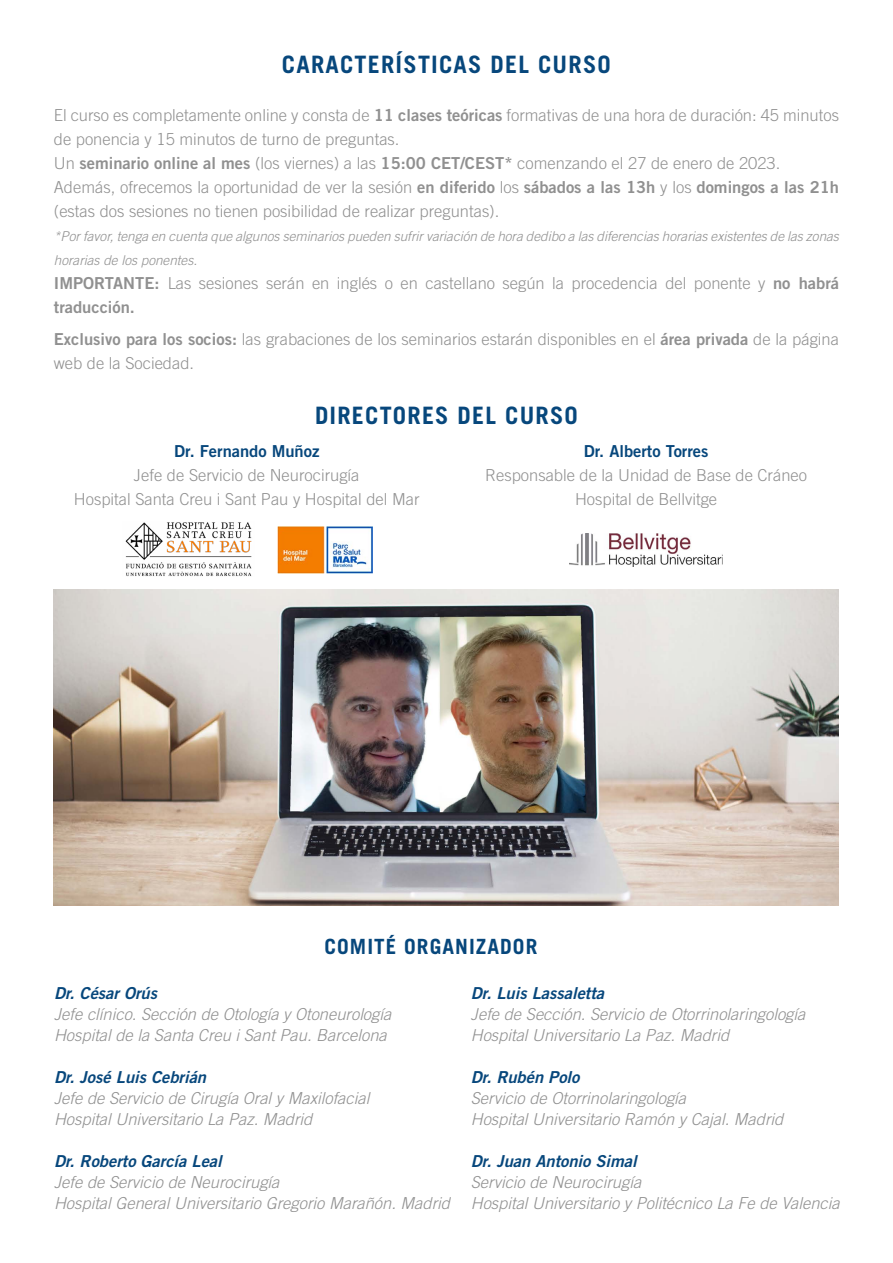
<style>
.page{position:relative;width:893px;height:1263px;background:#fff}
.page>*{position:absolute;margin:0;border:0;box-sizing:border-box;transform-origin:0 0}
.t1{font:700 24px "Trade Gothic";letter-spacing:.05em;color:#07477c}
.t2{font:700 21px "Trade Gothic";letter-spacing:.05em;color:#07477c}
.t3{font:300 16.5px/24px "Trade Gothic";color:#909090}
.t4{font:italic 300 16.5px/21px "Trade Gothic";color:#909090}
.t5{font:italic 16.5px "Trade Gothic Bold Two";color:#07477c}
.t6{font:16.5px "Trade Gothic Bold Two";color:#07477c}
.t7{font:16.5px "Trade Gothic Bold Two";color:#909090}
.t8{font:italic 300 13.5px/24px "Trade Gothic";color:#909090}
.s1{font-family:"Trade Gothic Bold Two";font-weight:400}
</style>
<div class="page">
<img style="left:54px;top:590px;width:785px;height:316px">
<img style="left:570px;top:533px;width:152px;height:34px">
<img style="left:278px;top:527px;width:94px;height:46px">
<img style="left:125px;top:522px;width:127px;height:54px">
<h1 class="t1" style="left:282px;top:49px;width:330px">CARACTERÍSTICAS DEL CURSO</h1>
<p class="t3" style="left:54px;top:102px;width:787px">El curso es completamente online y consta de <span class="s1">11 clases teóricas</span> formativas de una hora de duración: 45 minutos de ponencia y 15 minutos de turno de preguntas.<br>Un <span class="s1">seminario online al mes</span> (los viernes) a las <span class="s1">15:00 CET/CEST*</span> comenzando el 27 de enero de 2023.<br>Además, ofrecemos la oportunidad de ver la sesión <span class="s1">en diferido</span> los <span class="s1">sábados a las 13h</span> y los <span class="s1">domingos a las 21h </span>(estas dos sesiones no tienen posibilidad de realizar preguntas).</p>
<p class="t8" style="left:54px;top:224px;width:787px">*Por favor, tenga en cuenta que algunos seminarios pueden sufrir variación de hora dedibo a las diferencias horarias existentes de las zonas horarias de los ponentes.</p>
<p class="t3" style="left:54px;top:270px;width:787px"><span class="s1">IMPORTANTE:</span> Las sesiones serán en inglés o en castellano según la procedencia del ponente y <span class="s1">no habrá</span></p>
<p class="t7" style="left:54px;top:296px;width:83px">traducción.</p>
<p class="t3" style="left:54px;top:327px;width:787px"><span class="s1">Exclusivo para los socios:</span> las grabaciones de los seminarios estarán disponibles en el <span class="s1">área privada</span> de la página web de la Sociedad.</p>
<h1 class="t1" style="left:315px;top:401px;width:264px">DIRECTORES DEL CURSO</h1>
<p class="t6" style="left:174px;top:441px;width:147px">Dr. Fernando Muñoz</p>
<p class="t3" style="left:74px;top:463px;width:347px;text-align:center">Jefe de Servicio de Neurocirugía<br>Hospital Santa Creu i Sant Pau y Hospital del Mar</p>
<p class="t6" style="left:584px;top:441px;width:126px">Dr. Alberto Torres</p>
<p class="t3" style="left:485px;top:463px;width:323px;text-align:center">Responsable de la Unidad de Base de Cráneo<br>Hospital de Bellvitge</p>
<p class="t2" style="left:324px;top:933px;width:214px">COMITÉ ORGANIZADOR</p>
<p class="t5" style="left:54px;top:983px;width:105px">Dr. César Orús</p>
<p class="t4" style="left:54px;top:1003px;width:339px">Jefe clínico. Sección de Otología y Otoneurología<br>Hospital de la Santa Creu i Sant Pau. Barcelona</p>
<p class="t5" style="left:54px;top:1067px;width:154px">Dr. José Luis Cebrián</p>
<p class="t4" style="left:54px;top:1087px;width:317px">Jefe de Servicio de Cirugía Oral y Maxilofacial<br>Hospital Universitario La Paz. Madrid</p>
<p class="t5" style="left:54px;top:1151px;width:169px">Dr. Roberto García Leal</p>
<p class="t4" style="left:54px;top:1171px;width:397px">Jefe de Servicio de Neurocirugía<br>Hospital General Universitario Gregorio Marañón. Madrid</p>
<p class="t5" style="left:471px;top:983px;width:135px">Dr. Luis Lassaletta</p>
<p class="t4" style="left:471px;top:1003px;width:336px">Jefe de Sección. Servicio de Otorrinolaringología<br>Hospital Universitario La Paz. Madrid</p>
<p class="t5" style="left:471px;top:1067px;width:110px">Dr. Rubén Polo</p>
<p class="t4" style="left:471px;top:1087px;width:314px">Servicio de Otorrinolaringología<br>Hospital Universitario Ramón y Cajal. Madrid</p>
<p class="t5" style="left:471px;top:1151px;width:167px">Dr. Juan Antonio Simal</p>
<p class="t4" style="left:471px;top:1171px;width:370px">Servicio de Neurocirugía<br>Hospital Universitario y Politécnico La Fe de Valencia</p>
</div>
